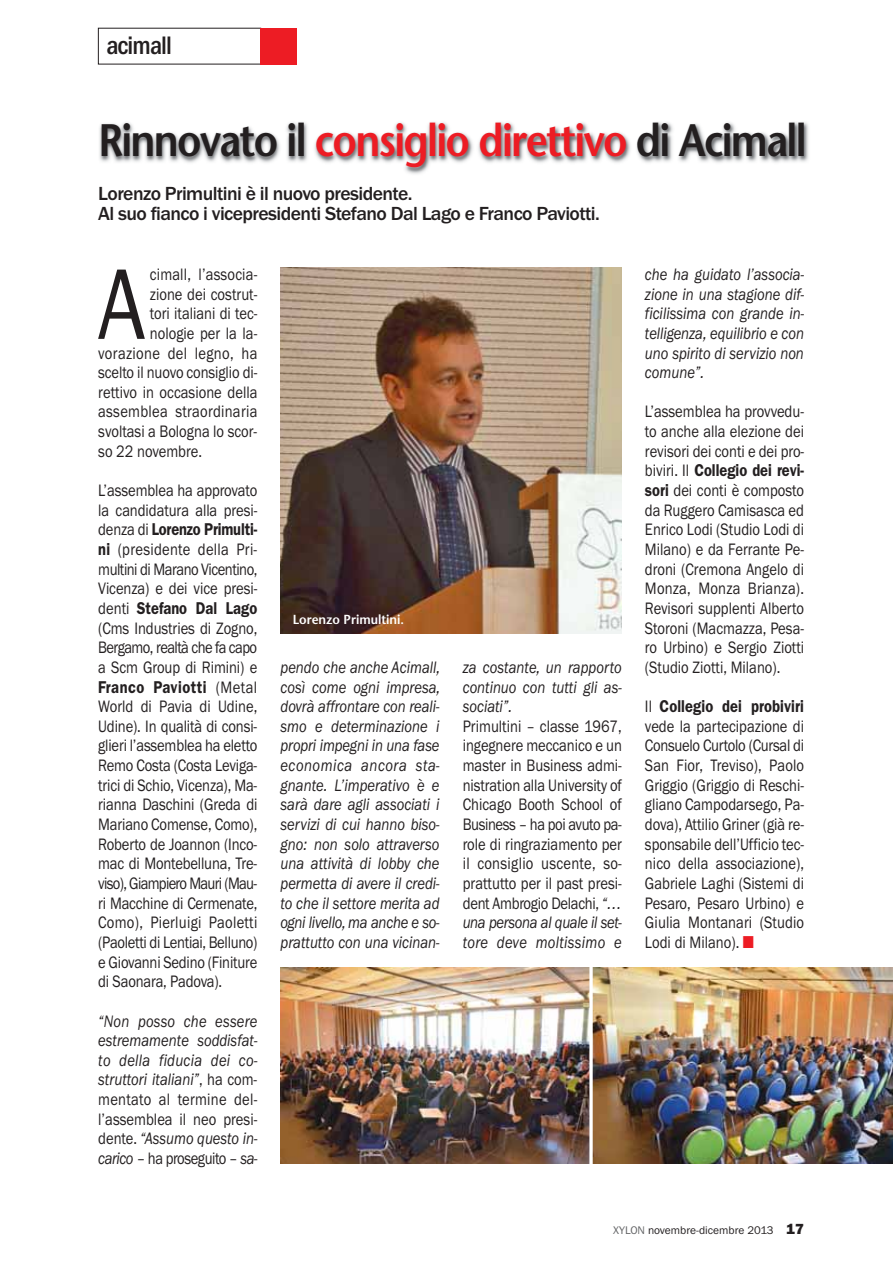
<style>
.page{position:relative;width:893px;height:1263px;background:#fff}
.page>*{position:absolute;margin:0;border:0;box-sizing:border-box;transform-origin:0 0}
.t1{font:103.95px "Franklin Gothic";color:#231f20;scale:.85 1}
.t2{font:600 45.45px "Stone Sans";letter-spacing:-.04em;color:#231f20;scale:.89 1}
.t3{font:500 condensed 26.25px "Franklin Gothic";letter-spacing:-.03em;color:#231f20}
.t4{font:500 19.65px/19.6px "Franklin Gothic";letter-spacing:-.03em;color:#231f20}
.t5{font:17.25px/19.6px "Franklin Gothic";color:#231f20;text-align:justify;scale:.85 1}
.t6{font:italic 17.25px/19.6px "Franklin Gothic";color:#231f20;text-align:justify;scale:.85 1}
.t7{font:17.25px "Franklin Gothic";letter-spacing:.02em;color:#231f20;scale:.85 1}
.t8{font:600 13.05px "Stone Sans";color:#fff;scale:.95 1}
.t9{font:11.4px "Franklin Gothic";color:#231f20}
.s1{color:#ed1c24}
.s2{font-weight:600}
.s3{font-style:normal}
.s4{font-style:italic}
.s5{color:#636466}
.s6{font-weight:800;font-size:14.7px}
</style>
<div class="page">
<div style="left:260px;top:28px;width:36px;height:36px;background:#ed1c24"></div>
<img style="left:99px;top:122px;width:710px;height:52px">
<img style="left:280px;top:268px;width:341px;height:366px">
<img style="left:280px;top:968px;width:612px;height:196px">
<hr style="left:589px;top:965px;width:3px;height:202px;background:#fff">
<h3 class="t3" style="left:106px;top:37px;width:67px">acimall</h3>
<h2 class="t2" style="left:98px;top:123px;width:797px">Rinnovato il <span class="s1">consiglio direttivo</span> di Acimall</h2>
<p class="t4" style="left:98px;top:186px;width:503px">Lorenzo Primultini è il nuovo presidente.<br>Al suo fianco i vicepresidenti Stefano Dal Lago e Franco Paviotti.</p>
<p class="t5" style="left:150px;top:266px;width:128px">cimall, l’associa-</p>
<p class="t5" style="left:150px;top:285px;width:128px">zione dei costrut-</p>
<p class="t5" style="left:150px;top:305px;width:128px">tori italiani di tec-</p>
<p class="t5" style="left:150px;top:325px;width:128px">nologie per la la-</p>
<p class="t7" style="left:98px;top:347px;width:189px">vorazione del legno, ha</p>
<p class="t5" style="left:98px;top:364px;width:189px">scelto il nuovo consiglio di-</p>
<p class="t5" style="left:98px;top:384px;width:189px">rettivo in occasione della</p>
<p class="t7" style="left:98px;top:406px;width:189px">assemblea straordinaria</p>
<p class="t5" style="left:98px;top:423px;width:188px">svoltasi a Bologna lo scor-</p>
<p class="t5" style="left:98px;top:443px;width:124px">so 22 novembre.</p>
<p class="t5" style="left:98px;top:482px;width:189px">L’assemblea ha approvato la candidatura alla presi&shy;denza di <span class="s2">Lorenzo Primulti&shy;ni</span> (presidente della Pri&shy;multini di Marano Vicentino, Vicenza) e dei vice presi&shy;denti <span class="s2">Stefano Dal Lago </span>(Cms Industries di Zogno, Bergamo, realtà che fa capo a Scm Group di Rimini) e <span class="s2">Franco Paviotti</span> (Metal World di Pavia di Udine, Udine). In qualità di consi&shy;glieri l’assemblea ha eletto Remo Costa (Costa Leviga&shy;trici di Schio, Vicenza), Ma&shy;rianna Daschini (Greda di Mariano Comense, Como), Roberto de Joannon (Inco&shy;mac di Montebelluna, Tre&shy;viso), Giampiero Mauri (Mau&shy;ri Macchine di Cermenate, Como), Pierluigi Paoletti (Paoletti di Lentiai, Belluno) e Giovanni Sedino (Finiture di Saonara, Padova).</p>
<p class="t6" style="left:98px;top:1012px;width:189px">“Non posso che essere estremamente soddisfat&shy;to della fiducia dei co&shy;struttori italiani”<span class="s3">, ha com&shy;mentato al termine del&shy;l’assemblea il neo presi&shy;dente.</span> “Assumo questo in&shy;carico <span class="s3">– ha proseguito –</span> sa-</p>
<h1 class="t1" style="left:98px;top:268px;width:57px">A</h1>
<p class="t8" style="left:293px;top:614px;width:119px">Lorenzo Primultini.</p>
<p class="t6" style="left:280px;top:659px;width:189px">pendo che anche Acimall, così come ogni impresa, dovrà affrontare con reali&shy;smo e determinazione i propri impegni in una fase economica ancora sta&shy;gnante. L’imperativo è e sarà dare agli associati i servizi di cui hanno biso&shy;gno: non solo attraverso una attività di lobby che permetta di avere il credi&shy;to che il settore merita ad ogni livello, ma anche e so&shy;prattutto con una vicinan-</p>
<p class="t6" style="left:462px;top:659px;width:189px">za costante, un rapporto continuo con tutti gli as&shy;sociati”.</p>
<p class="t5" style="left:462px;top:718px;width:189px">Primultini – classe 1967, ingegnere meccanico e un master in Business admi&shy;nistration alla University of Chicago Booth School of Business – ha poi avuto pa&shy;role di ringraziamento per il consiglio uscente, so&shy;prattutto per il past presi&shy;dent Ambrogio Delachi, <span class="s4">“… una persona al quale il set&shy;tore deve moltissimo e</span></p>
<p class="t6" style="left:645px;top:266px;width:189px">che ha guidato l’associa&shy;zione in una stagione dif&shy;ficilissima con grande in&shy;telligenza, equilibrio e con uno spirito di servizio non comune”.</p>
<p class="t5" style="left:645px;top:403px;width:189px">L’assemblea ha provvedu&shy;to anche alla elezione dei revisori dei conti e dei pro&shy;biviri. Il <span class="s2">Collegio dei revi&shy;sori</span> dei conti è composto da Ruggero Camisasca ed Enrico Lodi (Studio Lodi di Milano) e da Ferrante Pe&shy;droni (Cremona Angelo di Monza, Monza Brianza).<br>Revisori supplenti Alberto Storoni (Macmazza, Pesa&shy;ro Urbino) e Sergio Ziotti (Studio Ziotti, Milano).</p>
<p class="t5" style="left:645px;top:698px;width:189px">Il <span class="s2">Collegio dei probiviri </span>vede la partecipazione di Consuelo Curtolo (Cursal di San Fior, Treviso), Paolo Griggio (Griggio di Reschi&shy;gliano Campodarsego, Pa&shy;dova), Attilio Griner (già re&shy;sponsabile dell’Ufficio tec&shy;nico della associazione), Gabriele Laghi (Sistemi di Pesaro, Pesaro Urbino) e Giulia Montanari (Studio Lodi di Milano). <span class="s1">■</span></p>
<p class="t9" style="left:613px;top:1226px;width:192px"><span class="s5">XYLON</span> novembre-dicembre 2013 <span class="s6">17</span></p>
</div>
